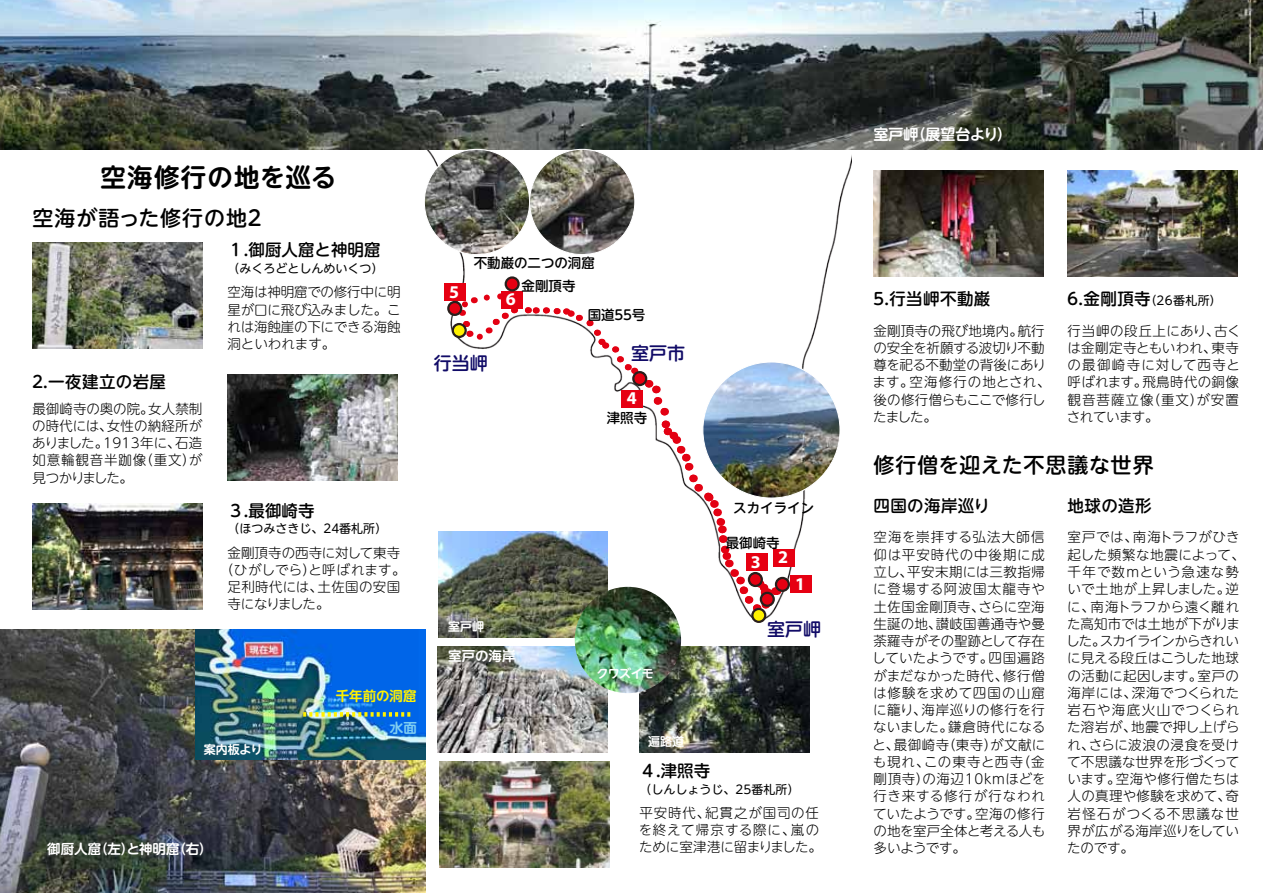
<style>
.page{position:relative;width:1263px;height:893px;background:#fff}
.page>*{position:absolute;margin:0;border:0;box-sizing:border-box;transform-origin:0 0}
.t1{font:700 25.5px "UD Shin M Go Pro De";letter-spacing:.045em;color:#000}
.t2{font:500 21px "UD Shin M Go Pro";letter-spacing:.035em;color:#000}
.t3{font:500 18px "UD Shin M Go Pro";color:#110b67}
.t4{font:700 18px "Myriad Pro";color:#fff}
.t5{font:500 16.5px "UD Shin M Go Pro";letter-spacing:.02em;color:#000}
.t6{font:500 16.5px "UD Shin M Go Pro";color:#000}
.t7{font:700 15px "UD Shin M Go Pro De";color:#fff}
.t8{font:300 13.5px/17.2px "UD Shin M Go Pro";letter-spacing:.01em;color:#000;text-align:justify}
.t9{font:300 13.5px/17.2px "UD Shin M Go Pro";letter-spacing:.03em;color:#000}
.t10{font:300 13.5px/17.2px "UD Shin M Go Pro";letter-spacing:.055em;color:#000}
.t11{font:500 13.5px "UD Shin M Go Pro";color:#000}
.t12{font:700 13.5px "UD Shin M Go Pro De";color:#fff}
.t13{font:300 13.5px "UD Shin M Go Pro";letter-spacing:-.07em;color:#000}
.t14{font:700 13.5px "UD Shin M Go Pro De";color:#fff100}
.t15{font:700 13.5px "UD Shin M Go Pro De";color:#7ecdf1}
.t16{font:12px "UD Shin M Go Pro";color:#000}
.t17{font:700 12px "UD Shin M Go Pro De";letter-spacing:-.01em;color:#fff}
.s1{font-weight:500;font-size:16.5px}
</style>
<div class="page">
<img style="left:0;top:0;width:1263px;height:150px">
<img style="left:427px;top:150px;width:424px;height:470px">
<div style="left:434px;top:355px;width:76px;height:17px;background:#fff"></div>
<div style="left:790px;top:576px;width:21px;height:17px;background:#e60012"></div>
<div style="left:773px;top:549px;width:21px;height:17px;background:#e60012"></div>
<div style="left:444px;top:284px;width:21px;height:17px;background:#e60012"></div>
<img style="left:784px;top:362px;width:56px;height:136px">
<img style="left:424px;top:149px;width:106px;height:106px;border-radius:53px">
<img style="left:530px;top:149px;width:105px;height:106px;border-radius:53px">
<svg style="left:454px;top:291px;width:330px;height:325px"></svg>
<img style="left:0;top:629px;width:425px;height:264px">
<img style="left:32px;top:242px;width:170px;height:107px">
<img style="left:873px;top:170px;width:170px;height:106px">
<img style="left:440px;top:761px;width:170px;height:106px">
<img style="left:439px;top:531px;width:169px;height:107px">
<img style="left:438px;top:646px;width:170px;height:107px">
<img style="left:640px;top:646px;width:170px;height:107px">
<img style="left:1067px;top:170px;width:171px;height:106px">
<img style="left:227px;top:374px;width:171px;height:106px">
<div style="left:749px;top:573px;width:13px;height:13px;background:#e60012;border-radius:50%"></div>
<div style="left:748px;top:572px;width:15px;height:15px;border:2px solid #291f1c;border-radius:50%"></div>
<div style="left:448px;top:302px;width:13px;height:13px;background:#e60012;border-radius:50%"></div>
<div style="left:447px;top:301px;width:15px;height:15px;border:2px solid #291f1c;border-radius:50%"></div>
<div style="left:633px;top:372px;width:13px;height:13px;background:#e60012;border-radius:50%"></div>
<div style="left:632px;top:371px;width:15px;height:15px;border:2px solid #291f1c;border-radius:50%"></div>
<svg style="left:506px;top:278px;width:13px;height:12px"></svg>
<div style="left:505px;top:276px;width:15px;height:16px;border:2px solid #291f1c;border-radius:50%"></div>
<div style="left:776px;top:578px;width:13px;height:13px;background:#e60012;border-radius:50%"></div>
<div style="left:775px;top:577px;width:15px;height:15px;border:2px solid #291f1c;border-radius:50%"></div>
<div style="left:761px;top:593px;width:13px;height:13px;background:#e60012;border-radius:50%"></div>
<div style="left:760px;top:592px;width:15px;height:15px;border:2px solid #291f1c;border-radius:50%"></div>
<div style="left:752px;top:609px;width:13px;height:13px;background:#fff100;border-radius:50%"></div>
<div style="left:751px;top:608px;width:15px;height:15px;border:2px solid #291f1c;border-radius:50%"></div>
<div style="left:453px;top:324px;width:13px;height:13px;background:#fff100;border-radius:50%"></div>
<div style="left:452px;top:323px;width:15px;height:15px;border:2px solid #291f1c;border-radius:50%"></div>
<img style="left:32px;top:503px;width:170px;height:107px">
<img style="left:195px;top:629px;width:230px;height:130px">
<svg style="left:303px;top:712px;width:107px;height:5px"></svg>
<img style="left:575px;top:587px;width:106px;height:106px;border-radius:53px">
<h1 class="t1" style="left:100px;top:157px;width:237px">空海修行の地を巡る</h1>
<h2 class="t2" style="left:32px;top:201px;width:234px">空海が語った修行の地２</h2>
<p class="t5" style="left:29px;top:368px;width:138px">２.一夜建立の岩屋</p>
<p class="t8" style="left:32px;top:399px;width:172px">最御崎寺の奥の院。女人禁制の時代には、女性の納経所がありました。1913年に、石造如意輪観音半跏像（重文）が見つかりました。</p>
<p class="t6" style="left:227px;top:236px;width:155px">１.御厨人窟と神明窟</p>
<p class="t16" style="left:227px;top:259px;width:157px">（みくろどとしんめいくつ）</p>
<p class="t8" style="left:227px;top:283px;width:175px">空海は神明窟での修行中に明星が口に飛び込みました。これは海蝕崖の下にできる海蝕洞といわれます。</p>
<h3 class="t4" style="left:449px;top:280px;width:11px">5</h3>
<p class="t11" style="left:474px;top:252px;width:123px">不動巌の二つの洞窟</p>
<p class="t11" style="left:588px;top:303px;width:59px">国道５５号</p>
<p class="t11" style="left:522px;top:275px;width:55px">金剛頂寺</p>
<h3 class="t4" style="left:506px;top:287px;width:11px">6</h3>
<h3 class="t3" style="left:434px;top:349px;width:55px">行当岬</h3>
<h3 class="t3" style="left:631px;top:339px;width:55px">室戸市</h3>
<h3 class="t4" style="left:627px;top:386px;width:11px">4</h3>
<p class="t11" style="left:607px;top:406px;width:42px">津照寺</p>
<p class="t7" style="left:873px;top:122px;width:140px">室戸岬（展望台より）</p>
<p class="t5" style="left:870px;top:285px;width:121px">５.行当岬不動巌</p>
<p class="t8" style="left:872px;top:321px;width:180px;text-align:left">金剛頂寺の飛び地境内。航行の安全を祈願する波切り不動尊を祀る不動堂の背後にあります。空海修行の地とされ、後の修行僧らもここで修行したました。</p>
<p class="t16" style="left:1064px;top:291px;width:158px"><span class="s1">６.金剛頂寺</span>（26番札所）</p>
<p class="t9" style="left:1067px;top:321px;width:175px">行当岬の段丘上にあり、古くは金剛定寺ともいわれ、東寺の最御崎寺に対して西寺と呼ばれます。飛鳥時代の銅像観音菩薩立像（重文）が安置されています。</p>
<h2 class="t2" style="left:873px;top:448px;width:282px">修行僧を迎えた不思議な世界</h2>
<p class="t5" style="left:873px;top:492px;width:118px">四国の海岸巡り</p>
<p class="t8" style="left:872px;top:528px;width:175px">空海を崇拝する弘法大師信仰は平安時代の中後期に成立し、平安末期には三教指帰に登場する阿波国太龍寺や土佐国金剛頂寺、さらに空海生誕の地、讃岐国善通寺や曼荼羅寺がその聖跡として存在していたようです。四国遍路がまだなかった時代、修行僧は修験を求めて四国の山窟に籠り、海岸巡りの修行を行ないました。鎌倉時代になると、最御崎寺（東寺）が文献にも現れ、この東寺と西寺（金剛頂寺）の海辺10kmほどを行き来する修行が行なわれていたようです。空海の修行の地を室戸全体と考える人も多いようです。</p>
<p class="t5" style="left:1067px;top:492px;width:86px">地球の造形</p>
<p class="t8" style="left:1066px;top:528px;width:180px;text-align:left">室戸では、南海トラフがひき起した頻繁な地震によって、千年で数mという急速な勢いで土地が上昇しました。逆に、南海トラフから遠く離れた高知市では土地が下がりました。スカイラインからきれいに見える段丘はこうした地球の活動に起因します。室戸の海岸には、深海でつくられた岩石や海底火山でつくられた溶岩が、地震で押し上げられ、さらに波浪の浸食を受けて不思議な世界を形づくっています。空海や修行僧たちは人の真理や修験を求めて、奇岩怪石がつくる不思議な世界が広がる海岸巡りをしてい</p>
<p class="t11" style="left:733px;top:497px;width:83px">スカイライン</p>
<p class="t5" style="left:227px;top:497px;width:89px">３.最御崎寺</p>
<p class="t16" style="left:227px;top:519px;width:161px">（ほつみさきじ、24番札所）</p>
<p class="t8" style="left:227px;top:543px;width:174px">金剛頂寺の西寺に対して東寺</p>
<p class="t8" style="left:220px;top:560px;width:187px">（ひがしでら）と呼ばれます。</p>
<p class="t9" style="left:227px;top:578px;width:174px">足利時代には、土佐国の安国</p>
<p class="t13" style="left:227px;top:593px;width:104px">寺になりました。</p>
<p class="t11" style="left:726px;top:531px;width:55px">最御崎寺</p>
<h3 class="t4" style="left:751px;top:548px;width:39px">3 2</h3>
<h3 class="t4" style="left:795px;top:572px;width:11px">1</h3>
<h3 class="t3" style="left:767px;top:614px;width:55px">室戸岬</h3>
<p class="t17" style="left:448px;top:616px;width:37px">室戸岬</p>
<p class="t12" style="left:448px;top:645px;width:69px">室戸の海岸</p>
<p class="t17" style="left:596px;top:663px;width:59px">クワズイモ</p>
<p class="t14" style="left:336px;top:685px;width:82px">千年前の洞窟</p>
<p class="t15" style="left:390px;top:717px;width:28px">水面</p>
<p class="t17" style="left:648px;top:731px;width:37px">遍路道</p>
<p class="t17" style="left:204px;top:740px;width:60px">案内板より</p>
<p class="t5" style="left:640px;top:757px;width:72px">４.津照寺</p>
<p class="t16" style="left:640px;top:779px;width:161px">（しんしょうじ、25番札所）</p>
<p class="t10" style="left:639px;top:803px;width:185px">平安時代、紀貫之が国司の任を終えて帰京する際に、嵐のために室津港に留まりました。</p>
<p class="t12" style="left:47px;top:838px;width:167px">御厨人窟（左）と神明窟（右）</p>
<p class="t8" style="left:1067px;top:839px;width:68px">たのです。</p>
</div>
